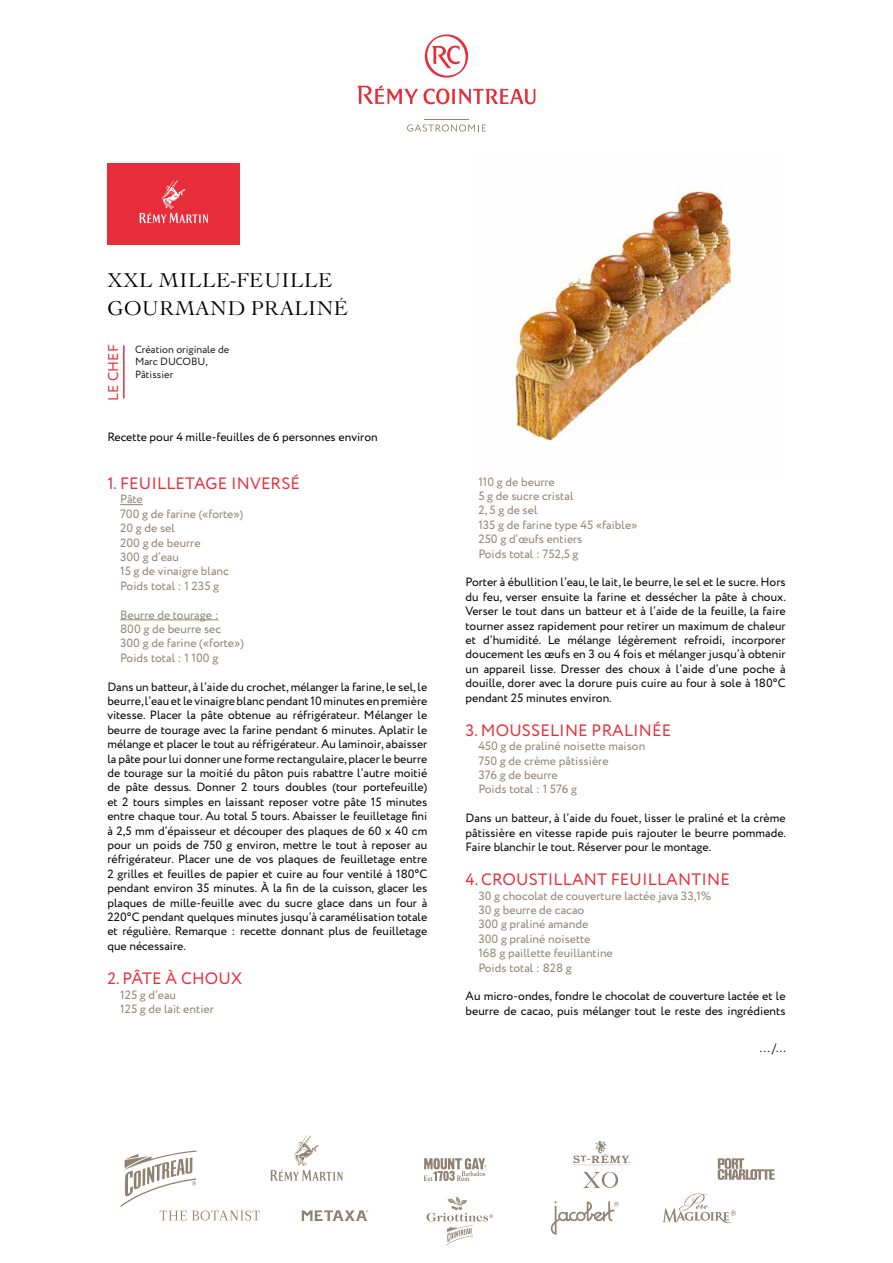
<style>
.page{position:relative;width:893px;height:1263px;background:#fff}
.page>*{position:absolute;margin:0;border:0;box-sizing:border-box;transform-origin:0 0}
.t1{font:19.5px/27.2px "Le Cochin BQ";letter-spacing:.03em;color:#000}
.t2{font:16.5px "Circe";letter-spacing:.01em;color:#e72d39}
.t3{font:14.25px "Circe";letter-spacing:.01em;color:#e72d39}
.t4{font:12px/14.4px "Circe";color:#000;text-align:justify}
.t5{font:12px/14.4px "Circe";color:#908273}
.t6{font:10.5px/12.6px "Circe";color:#1d1d1d}
</style>
<div class="page">
<svg style="left:358px;top:86px;width:177px;height:18px"></svg>
<svg style="left:425px;top:34px;width:43px;height:44px"></svg>
<hr style="left:424px;top:119px;width:45px;height:1px;background:#918273">
<svg style="left:407px;top:124px;width:79px;height:8px"></svg>
<svg style="left:423px;top:1158px;width:64px;height:23px"></svg>
<svg style="left:301px;top:1210px;width:67px;height:11px"></svg>
<svg style="left:426px;top:1196px;width:67px;height:50px"></svg>
<svg style="left:551px;top:1201px;width:68px;height:34px"></svg>
<svg style="left:662px;top:1193px;width:74px;height:30px"></svg>
<svg style="left:718px;top:1158px;width:56px;height:22px"></svg>
<svg style="left:121px;top:1150px;width:139px;height:70px"></svg>
<svg style="left:270px;top:1135px;width:73px;height:46px"></svg>
<svg style="left:572px;top:1141px;width:59px;height:47px"></svg>
<hr style="left:123px;top:346px;width:2px;height:52px;background:#e72d39">
<img style="left:515px;top:188px;width:219px;height:253px">
<div style="left:107px;top:164px;width:133px;height:81px;background:#e72d39"></div>
<svg style="left:139px;top:180px;width:69px;height:43px"></svg>
<svg style="left:120px;top:504px;width:23px;height:1px"></svg>
<hr style="left:120px;top:619px;width:99px;height:1px;background:#908273">
<h1 class="t1" style="left:107px;top:267px;width:242px">XXL MILLE-FEUILLE<br>GOURMAND PRALINÉ</h1>
<p class="t3" style="left:104px;top:400px;width:58px;rotate:-90deg">LE CHEF</p>
<p class="t6" style="left:135px;top:343px;width:96px">Création originale de<br>Marc DUCOBU,<br>Pâtissier</p>
<p class="t4" style="left:107px;top:430px;width:272px">Recette pour 4 mille-feuilles de 6 personnes environ</p>
<h2 class="t2" style="left:107px;top:472px;width:194px">1. FEUILLETAGE INVERSÉ</h2>
<p class="t5" style="left:120px;top:492px;width:125px">Pâte<br>700 g de farine («forte»)<br>20 g de sel<br>200 g de beurre<br>300 g d’eau<br>15 g de vinaigre blanc<br>Poids total : 1 235 g</p>
<p class="t5" style="left:120px;top:608px;width:125px">Beurre de tourage :<br>800 g de beurre sec<br>300 g de farine («forte»)<br>Poids total : 1 100 g</p>
<p class="t4" style="left:107px;top:680px;width:321px">Dans un batteur, à l’aide du crochet, mélanger la farine, le sel, le beurre, l’eau et le vinaigre blanc pendant 10 minutes en première vitesse. Placer la pâte obtenue au réfrigérateur. Mélanger le beurre de tourage avec la farine pendant 6 minutes. Aplatir le mélange et placer le tout au réfrigérateur. Au laminoir, abaisser la pâte pour lui donner une forme rectangulaire, placer le beurre de tourage sur la moitié du pâton puis rabattre l’autre moitié de pâte dessus. Donner 2 tours doubles (tour portefeuille) et 2 tours simples en laissant reposer votre pâte 15 minutes entre chaque tour. Au total 5 tours. Abaisser le feuilletage fini à 2,5 mm d’épaisseur et découper des plaques de 60 x 40 cm pour un poids de 750 g environ, mettre le tout à reposer au réfrigérateur. Placer une de vos plaques de feuilletage entre 2 grilles et feuilles de papier et cuire au four ventilé à 180°C pendant environ 35 minutes. À la fin de la cuisson, glacer les plaques de mille-feuille avec du sucre glace dans un four à 220°C pendant quelques minutes jusqu’à caramélisation totale et régulière. Remarque : recette donnant plus de feuilletage que nécessaire.</p>
<h2 class="t2" style="left:107px;top:967px;width:136px">2. PÂTE À CHOUX</h2>
<p class="t5" style="left:120px;top:987px;width:95px">125 g d’eau<br>125 g de lait entier</p>
<p class="t5" style="left:478px;top:475px;width:161px">110 g de beurre<br>5 g de sucre cristal<br>2, 5 g de sel<br>135 g de farine type 45 «faible»<br>250 g d’œufs entiers<br>Poids total : 752,5 g</p>
<p class="t4" style="left:466px;top:575px;width:322px">Porter à ébullition l’eau, le lait, le beurre, le sel et le sucre. Hors du feu, verser ensuite la farine et dessécher la pâte à choux.<br>Verser le tout dans un batteur et à l’aide de la feuille, la faire tourner assez rapidement pour retirer un maximum de chaleur et d’humidité. Le mélange légèrement refroidi, incorporer doucement les œufs en 3 ou 4 fois et mélanger jusqu’à obtenir un appareil lisse. Dresser des choux à l’aide d’une poche à douille, dorer avec la dorure puis cuire au four à sole à 180°C pendant 25 minutes environ.</p>
<h2 class="t2" style="left:466px;top:719px;width:207px">3. MOUSSELINE PRALINÉE</h2>
<p class="t5" style="left:478px;top:739px;width:168px">450 g de praliné noisette maison<br>750 g de crème pâtissière<br>376 g de beurre<br>Poids total : 1 576 g</p>
<p class="t4" style="left:466px;top:811px;width:322px">Dans un batteur, à l’aide du fouet, lisser le praliné et la crème pâtissière en vitesse rapide puis rajouter le beurre pommade.<br>Faire blanchir le tout. Réserver pour le montage.</p>
<h2 class="t2" style="left:466px;top:869px;width:266px">4. CROUSTILLANT FEUILLANTINE</h2>
<p class="t5" style="left:478px;top:889px;width:235px">30 g chocolat de couverture lactée java 33,1%<br>30 g beurre de cacao<br>300 g praliné amande<br>300 g praliné noisette<br>168 g paillette feuillantine<br>Poids total : 828 g</p>
<p class="t4" style="left:466px;top:989px;width:321px">Au micro-ondes, fondre le chocolat de couverture lactée et le beurre de cacao, puis mélanger tout le reste des ingrédients</p>
<p class="t4" style="left:760px;top:1041px;width:28px">... /...</p>
</div>
